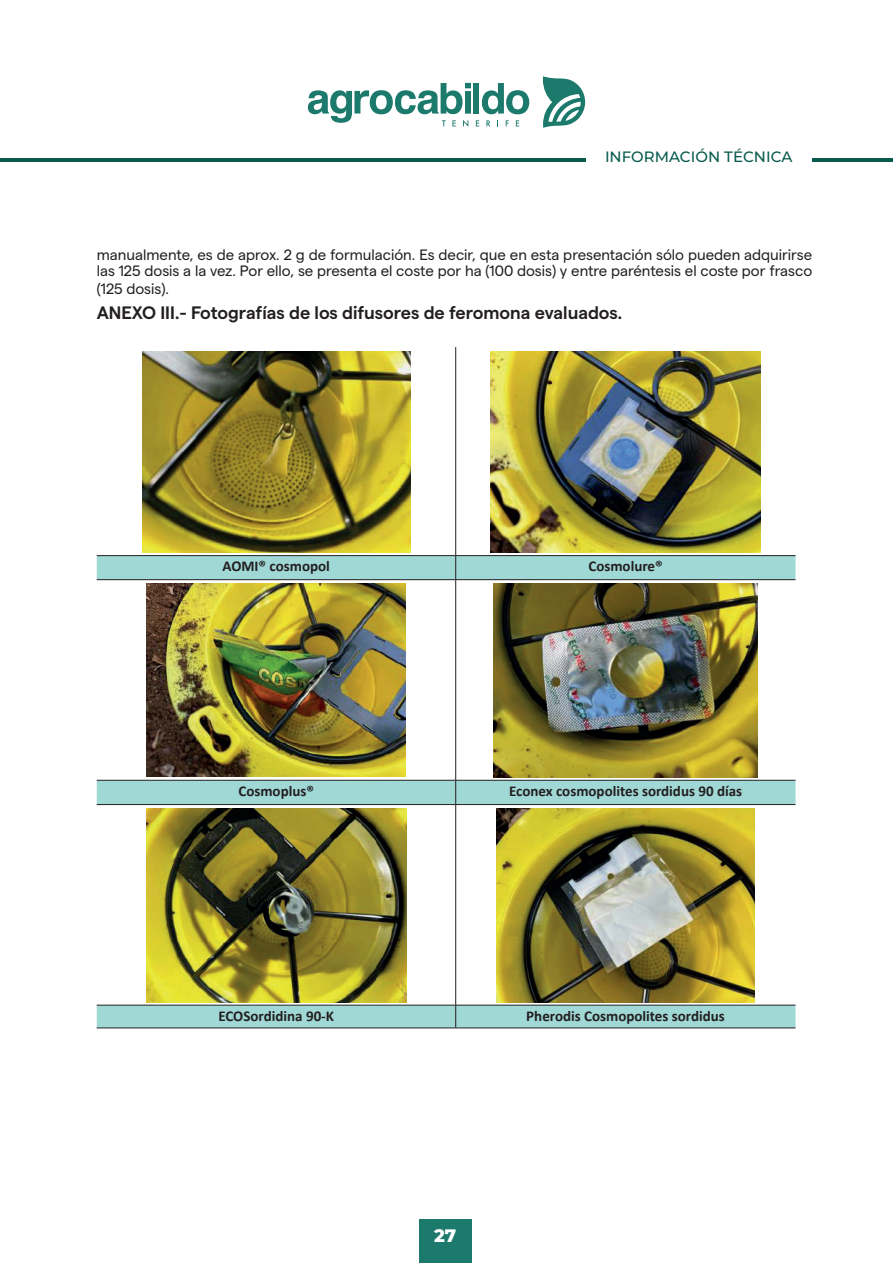
<style>
.page{position:relative;width:893px;height:1263px;background:#fff}
.page>*{position:absolute;margin:0;border:0;box-sizing:border-box;transform-origin:0 0}
.t1{font:600 18px "Matter";color:#231f20}
.t2{font:800 18px "Montserrat";color:#fff}
.t3{font:15px/16.8px "Matter";color:#231f20;text-align:justify}
.t4{font:700 15px "Calibri";color:#231f20}
.t5{font:500 15px "Montserrat";color:#095b4e}
</style>
<div class="page">
<hr style="left:0;top:158px;width:586px;height:4px;background:#095b4e">
<hr style="left:812px;top:158px;width:81px;height:4px;background:#095b4e">
<div style="left:419px;top:1219px;width:52px;height:44px;background:#1b7a6b"></div>
<svg style="left:308px;top:83px;width:221px;height:44px"></svg>
<svg style="left:543px;top:76px;width:42px;height:52px"></svg>
<svg style="left:97px;top:556px;width:698px;height:472px"></svg>
<hr style="left:455px;top:347px;width:1px;height:208px;background:#231f20">
<svg style="left:455px;top:556px;width:1px;height:23px"></svg>
<hr style="left:97px;top:579px;width:359px;height:1px;background:#231f20">
<hr style="left:456px;top:579px;width:339px;height:1px;background:#231f20">
<hr style="left:455px;top:580px;width:1px;height:200px;background:#231f20">
<svg style="left:455px;top:781px;width:1px;height:23px"></svg>
<hr style="left:97px;top:804px;width:359px;height:1px;background:#231f20">
<hr style="left:456px;top:804px;width:339px;height:1px;background:#231f20">
<hr style="left:455px;top:805px;width:1px;height:200px;background:#231f20">
<svg style="left:455px;top:1006px;width:1px;height:22px"></svg>
<hr style="left:97px;top:1028px;width:359px;height:1px;background:#231f20">
<hr style="left:456px;top:1028px;width:339px;height:1px;background:#231f20">
<hr style="left:97px;top:555px;width:359px;height:1px;background:#231f20">
<hr style="left:456px;top:555px;width:339px;height:1px;background:#231f20">
<hr style="left:97px;top:780px;width:359px;height:1px;background:#231f20">
<hr style="left:456px;top:780px;width:339px;height:1px;background:#231f20">
<hr style="left:97px;top:1005px;width:359px;height:1px;background:#231f20">
<hr style="left:456px;top:1005px;width:339px;height:1px;background:#231f20">
<img style="left:142px;top:351px;width:268px;height:202px">
<img style="left:490px;top:351px;width:271px;height:202px">
<img style="left:147px;top:584px;width:258px;height:193px">
<img style="left:493px;top:584px;width:265px;height:193px">
<img style="left:146px;top:809px;width:260px;height:194px">
<img style="left:496px;top:809px;width:259px;height:194px">
<p class="t5" style="left:605px;top:147px;width:189px">INFORMACIÓN TÉCNICA</p>
<p class="t3" style="left:97px;top:245px;width:717px">manualmente, es de aprox. 2 g de formulación. Es decir, que en esta presentación sólo pueden adquirirse las 125 dosis a la vez. Por ello, se presenta el coste por ha (100 dosis) y entre paréntesis el coste por frasco (125 dosis).</p>
<p class="t1" style="left:97px;top:300px;width:527px">ANEXO III.- Fotografías de los difusores de feromona evaluados.</p>
<p class="t4" style="left:222px;top:555px;width:109px">AOMI® cosmopol</p>
<p class="t4" style="left:588px;top:555px;width:76px">Cosmolure®</p>
<p class="t4" style="left:238px;top:780px;width:77px">Cosmoplus®</p>
<p class="t4" style="left:509px;top:780px;width:235px">Econex cosmopolites sordidus 90 días</p>
<p class="t4" style="left:218px;top:1005px;width:117px">ECOSordidina 90-K</p>
<p class="t4" style="left:526px;top:1005px;width:200px">Pherodis Cosmopolites sordidus</p>
<p class="t2" style="left:434px;top:1223px;width:24px">27</p>
</div>
